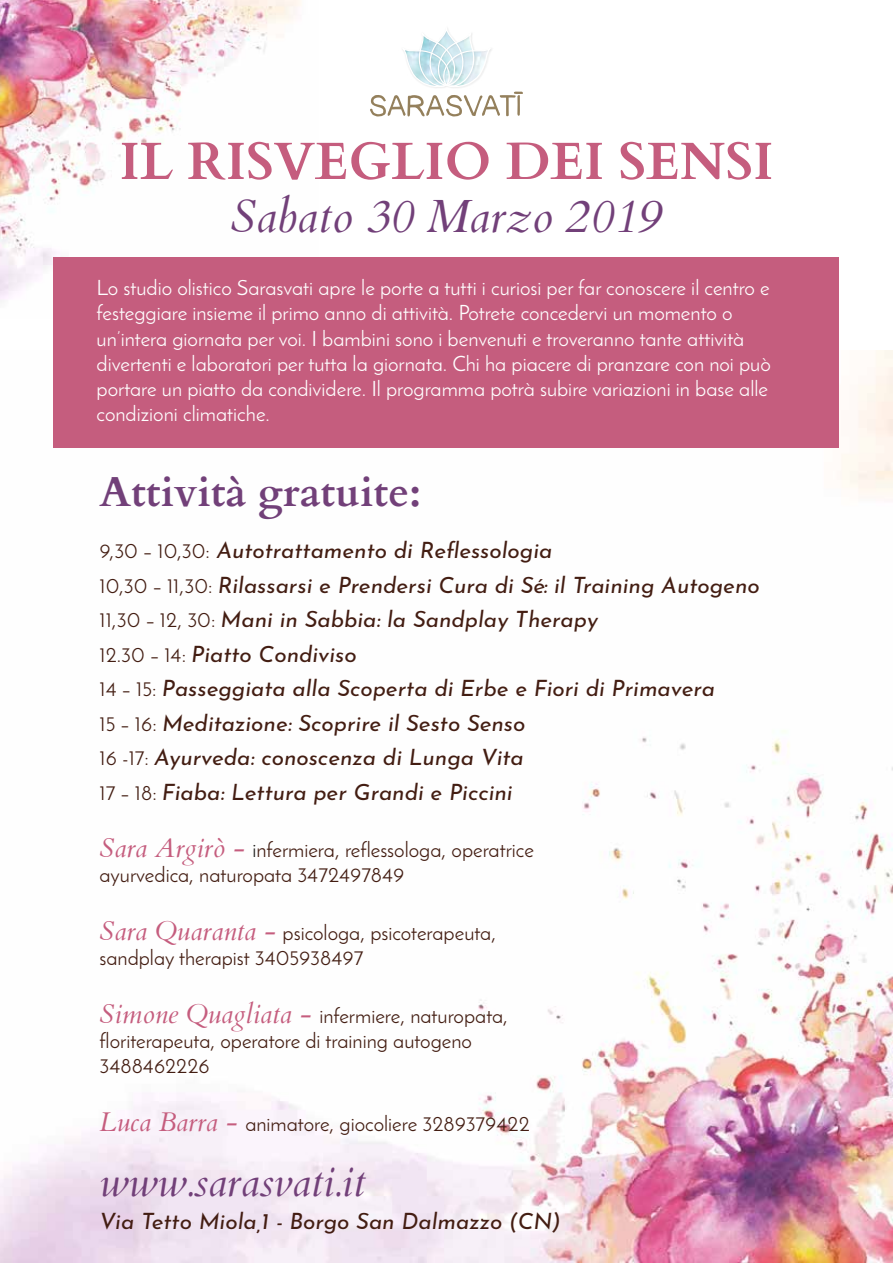
<style>
.page{position:relative;width:893px;height:1263px;background:#fff}
.page>*{position:absolute;margin:0;border:0;box-sizing:border-box;transform-origin:0 0}
.t1{font:700 52.5px "Cardo";color:#c55d7e}
.t2{font:italic 46.5px "Cardo";color:#724079}
.t3{font:700 42px "Cardo";color:#724079}
.t4{font:italic 42px "Cardo";color:#724079}
.t5{font:italic 22.5px/34.5px "Josefin Sans";color:#431d12}
.t6{font:21px/25.2px "Josefin Sans";color:#fff}
.t7{font:21px/25.2px "Josefin Sans";color:#431d12}
.s1{font-style:normal;font-size:21px}
.s2{font-family:"Cardo";font-style:italic;font-size:27px;color:#c55d7e}
.s3{color:#1d1d1b}
</style>
<div class="page">
<img style="left:0;top:0;width:301px;height:319px">
<img style="left:0;top:350px;width:893px;height:913px">
<svg style="left:370px;top:28px;width:153px;height:88px"></svg>
<div style="left:54px;top:257px;width:785px;height:191px;background:#c55d7e"></div>
<h1 class="t1" style="left:120px;top:119px;width:655px">IL RISVEGLIO DEI SENSI</h1>
<h2 class="t2" style="left:230px;top:189px;width:432px">Sabato 30 Marzo 2019</h2>
<p class="t6" style="left:97px;top:275px;width:676px">Lo studio olistico Sarasvati apre le porte a tutti i curiosi per far conoscere il centro e festeggiare insieme il primo anno di attività. Potrete concedervi un momento o un’intera giornata per voi. I bambini sono i benvenuti e troveranno tante attività divertenti e laboratori per tutta la giornata. Chi ha piacere di pranzare con noi può portare un piatto da condividere. Il programma potrà subire variazioni in base alle condizioni climatiche.</p>
<h3 class="t3" style="left:99px;top:458px;width:323px">Attività gratuite:</h3>
<p class="t5" style="left:99px;top:531px;width:662px"><span class="s1">9,30 – 10,30:</span> Autotrattamento di Reflessologia<br><span class="s1">10,30 – 11,30:</span> Rilassarsi e Prendersi Cura di Sé: il Training Autogeno <span class="s1">11,30 – 12, 30:</span> Mani in Sabbia: la Sandplay Therapy<br><span class="s1">12.30 – 14:</span> Piatto Condiviso<br><span class="s1">14 – 15:</span> Passeggiata alla Scoperta di Erbe e Fiori di Primavera<br><span class="s1">15 – 16:</span> Meditazione: Scoprire il Sesto Senso<br><span class="s1">16 -17:</span> Ayurveda: conoscenza di Lunga Vita<br><span class="s1">17 – 18:</span> Fiaba: Lettura per Grandi e Piccini</p>
<p class="t7" style="left:99px;top:837px;width:436px"><span class="s2">Sara Argirò -</span> <span class="s3">i</span>nfermiera, reflessologa, operatrice ayurvedica, naturopata 3472497849</p>
<p class="t7" style="left:99px;top:920px;width:398px"><span class="s2">Sara Quaranta -</span> psicologa, psicoterapeuta, sandplay therapist 3405938497</p>
<p class="t7" style="left:99px;top:1002px;width:410px"><span class="s2">Simone Quagliata -</span> infermiere, naturopata, floriterapeuta, operatore di training autogeno<br>3488462226</p>
<p class="t7" style="left:99px;top:1110px;width:432px"><span class="s2">Luca Barra -</span> animatore, giocoliere 3289379422</p>
<h3 class="t4" style="left:99px;top:1156px;width:267px">www.sarasvati.it</h3>
<p class="t5" style="left:99px;top:1202px;width:463px">Via Tetto Miola,1 - Borgo San Dalmazzo (CN)</p>
</div>
